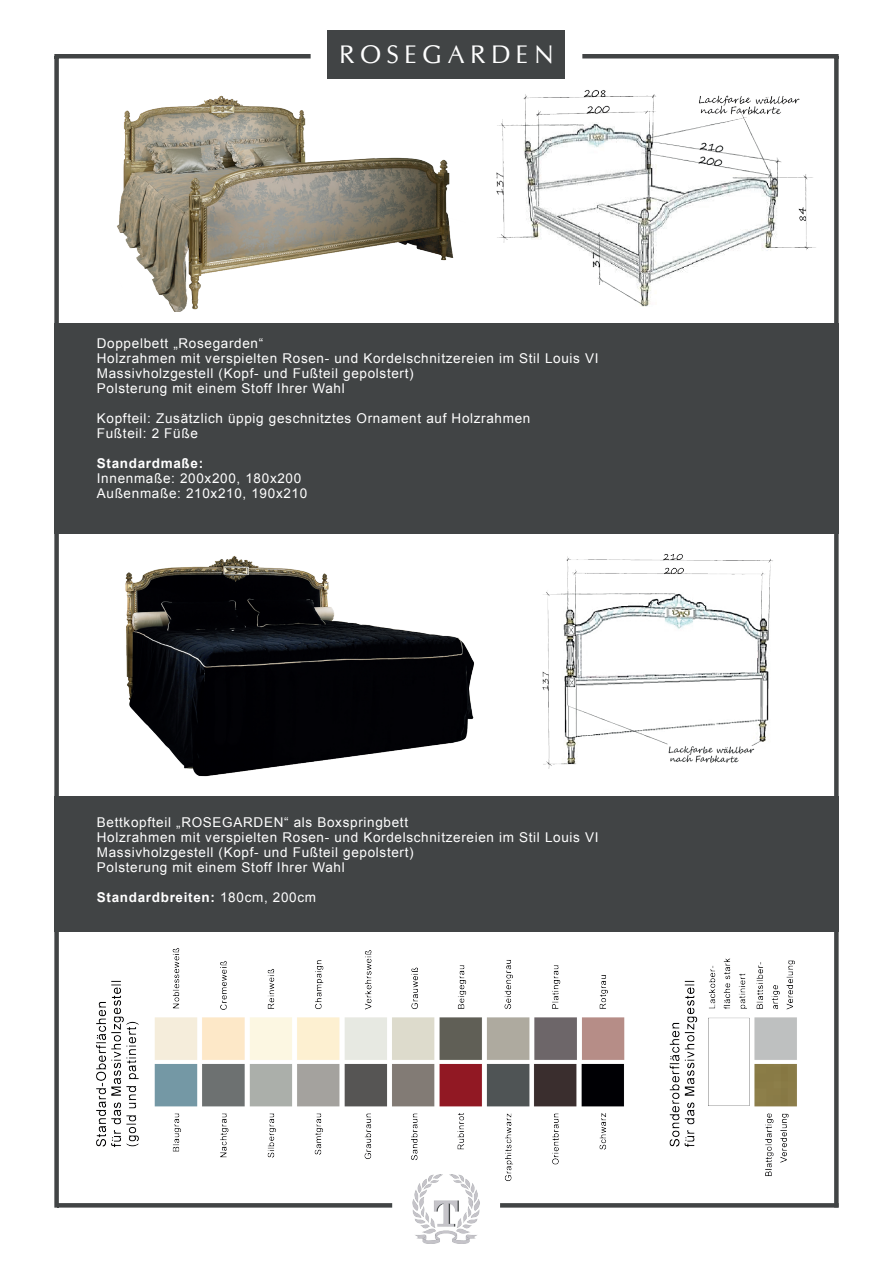
<style>
.page{position:relative;width:893px;height:1263px;background:#fff}
.page>*{position:absolute;margin:0;border:0;box-sizing:border-box;transform-origin:0 0}
.t1{font:25.5px "CG Omega";letter-spacing:.21em;color:#fff}
.t2{font:13.5px/15px "Arial";letter-spacing:.05em;color:#fff}
.t3{font:700 13.5px "Arial";letter-spacing:.05em;color:#fff}
.s1{font-weight:400}
</style>
<div class="page">
<img style="left:96px;top:948px;width:701px;height:234px">
<div style="left:54px;top:323px;width:785px;height:211px;background:#414445"></div>
<div style="left:582px;top:54px;width:257px;height:5px;background:#414445"></div>
<div style="left:54px;top:54px;width:257px;height:5px;background:#414445"></div>
<div style="left:54px;top:56px;width:5px;height:1151px;background:#414445"></div>
<svg style="left:59px;top:1203px;width:333px;height:4px"></svg>
<div style="left:834px;top:56px;width:5px;height:1151px;background:#414445"></div>
<div style="left:328px;top:30px;width:237px;height:48px;background:#414445"></div>
<img style="left:117px;top:95px;width:337px;height:217px">
<div style="left:54px;top:796px;width:785px;height:135px;background:#414445"></div>
<img style="left:472px;top:78px;width:344px;height:229px">
<img style="left:411px;top:1174px;width:69px;height:69px">
<img style="left:125px;top:555px;width:349px;height:222px">
<img style="left:542px;top:554px;width:231px;height:215px">
<svg style="left:500px;top:1203px;width:339px;height:4px"></svg>
<h1 class="t1" style="left:339px;top:40px;width:216px">ROSEGARDEN</h1>
<p class="t2" style="left:97px;top:336px;width:503px">Doppelbett „Rosegarden“<br>Holzrahmen mit verspielten Rosen- und Kordelschnitzereien im Stil Louis VI Massivholzgestell (Kopf- und Fußteil gepolstert)<br>Polsterung mit einem Stoff Ihrer Wahl</p>
<p class="t2" style="left:97px;top:411px;width:435px">Kopfteil: Zusätzlich üppig geschnitztes Ornament auf Holzrahmen<br>Fußteil: 2 Füße</p>
<p class="t3" style="left:97px;top:455px;width:108px">Standardmaße:</p>
<p class="t2" style="left:97px;top:471px;width:212px">Innenmaße: 200x200, 180x200<br>Außenmaße: 210x210, 190x210</p>
<p class="t2" style="left:97px;top:815px;width:503px">Bettkopfteil „ROSEGARDEN“ als Boxspringbett<br>Holzrahmen mit verspielten Rosen- und Kordelschnitzereien im Stil Louis VI Massivholzgestell (Kopf- und Fußteil gepolstert)<br>Polsterung mit einem Stoff Ihrer Wahl</p>
<p class="t3" style="left:97px;top:888px;width:221px">Standardbreiten: <span class="s1">180cm, 200cm</span></p>
</div>
